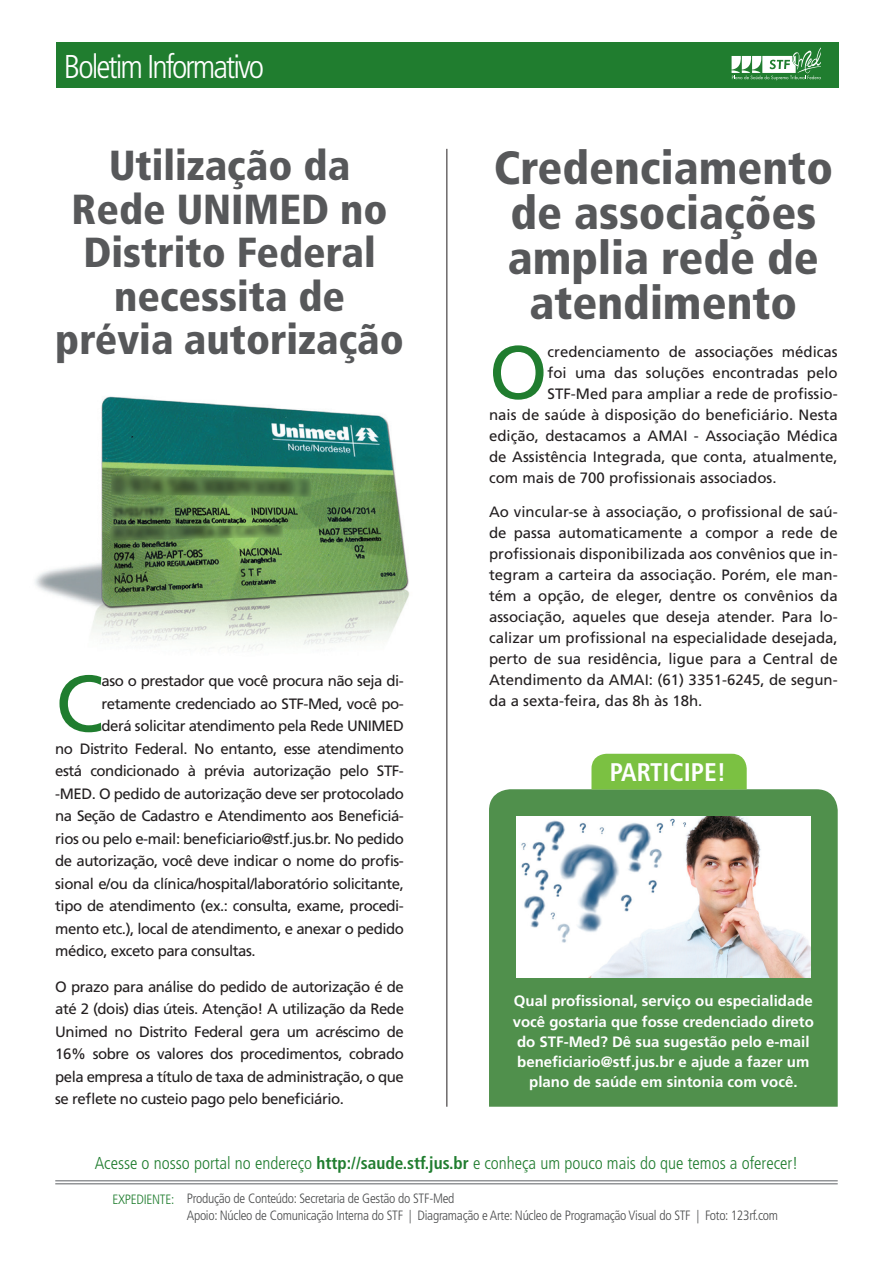
<style>
.page{position:relative;width:893px;height:1263px;background:#fff}
.page>*{position:absolute;margin:0;border:0;box-sizing:border-box;transform-origin:0 0}
.t1{font:79.5px "Frutiger LT Std";color:#207d2f}
.t2{font:75.15px "Frutiger LT Std";color:#207d2f}
.heading_2{font:900 condensed 46.5px/45px "Frutiger LT Std";color:#57585a;text-align:center}
.heading_2-2{font:900 condensed 42px/43.5px "Frutiger LT Std";color:#57585a;text-align:center}
.Information{font:300 condensed 33px "Frutiger LT Std";letter-spacing:-.06em;color:#fff}
.heading_2-3{font:700 condensed 25.5px "Frutiger LT Std";color:#fff}
.t3{font:300 condensed 17.25px "Frutiger LT Std";color:#207d2f}
.t4{font:15px/21px "Frutiger LT Std";letter-spacing:-.03em;color:#231f20;text-align:justify}
.t5{font:15px "Frutiger LT Std";color:#231f20}
.t6{font:700 15px/20.2px "Frutiger LT Std";color:#fff;text-align:center}
.t7{font:300 condensed 13.5px/16.5px "Frutiger LT Std";letter-spacing:-.02em;color:#4b4c4d}
.t8{font:300 condensed 13.5px "Frutiger LT Std";letter-spacing:-.02em;color:#207d2f}
.s1{font-weight:700}
</style>
<div class="page">
<hr style="left:55px;top:1180px;width:783px;height:1px;background:#939598">
<hr style="left:55px;top:1183px;width:783px;height:1px;background:#939598">
<div style="left:56px;top:43px;width:782px;height:45px;background:#207d2f"></div>
<svg style="left:731px;top:47px;width:90px;height:33px"></svg>
<img style="left:35px;top:396px;width:374px;height:254px">
<hr style="left:446px;top:149px;width:1px;height:958px;background:#231f20">
<div style="left:489px;top:789px;width:349px;height:318px;background:#50904c"></div>
<div style="left:591px;top:754px;width:156px;height:35px;background:#7bc142"></div>
<img style="left:516px;top:816px;width:295px;height:161px">
<p class="Information" style="left:64px;top:48px;width:202px">Boletim Informativo</p>
<p class="heading_2-2" style="left:55px;top:144px;width:350px">Utilização da<br>Rede UNIMED no<br>Distrito Federal necessita de prévia autorização</p>
<p class="t1" style="left:55px;top:657px;width:50px">C</p>
<p class="t4" style="left:101px;top:671px;width:304px">aso o prestador que você procura não seja di-</p>
<p class="t4" style="left:101px;top:693px;width:304px">retamente credenciado ao STF-Med, você po-</p>
<p class="t4" style="left:101px;top:716px;width:304px">derá solicitar atendimento pela Rede UNIMED</p>
<p class="t4" style="left:55px;top:738px;width:350px">no Distrito Federal. No entanto, esse atendimento</p>
<p class="t4" style="left:55px;top:761px;width:350px">está condicionado à prévia autorização pelo STF-</p>
<p class="t4" style="left:55px;top:783px;width:350px">-MED. O pedido de autorização deve ser protocolado</p>
<p class="t4" style="left:55px;top:806px;width:350px">na Seção de Cadastro e Atendimento aos Beneficiá-</p>
<p class="t4" style="left:55px;top:828px;width:350px">rios ou pelo e-mail: beneficiario@stf.jus.br. No pedido</p>
<p class="t4" style="left:55px;top:851px;width:350px">de autorização, você deve indicar o nome do profis-</p>
<p class="t4" style="left:55px;top:873px;width:350px">sional e/ou da clínica/hospital/laboratório solicitante,</p>
<p class="t4" style="left:55px;top:896px;width:350px">tipo de atendimento (ex.: consulta, exame, procedi-</p>
<p class="t4" style="left:55px;top:918px;width:350px">mento etc.), local de atendimento, e anexar o pedido</p>
<p class="t4" style="left:55px;top:941px;width:202px">médico, exceto para consultas.</p>
<p class="t4" style="left:55px;top:975px;width:350px;line-height:22.5px">O prazo para análise do pedido de autorização é de até 2 (dois) dias úteis. Atenção! A utilização da Rede Unimed no Distrito Federal gera um acréscimo de 16% sobre os valores dos procedimentos, cobrado pela empresa a título de taxa de administração, o que se reflete no custeio pago pelo beneficiário.</p>
<p class="heading_2" style="left:494px;top:145px;width:341px">Credenciamento de associações amplia rede de atendimento</p>
<p class="t2" style="left:489px;top:328px;width:60px">O</p>
<p class="t5" style="left:547px;top:343px;width:292px">credenciamento de associações médicas</p>
<p class="t5" style="left:547px;top:364px;width:292px">foi uma das soluções encontradas pelo</p>
<p class="t5" style="left:547px;top:385px;width:292px">STF-Med para ampliar a rede de profissio-</p>
<p class="t5" style="left:489px;top:406px;width:350px">nais de saúde à disposição do beneficiário. Nesta</p>
<p class="t5" style="left:489px;top:427px;width:350px">edição, destacamos a AMAI - Associação Médica</p>
<p class="t5" style="left:489px;top:448px;width:350px">de Assistência Integrada, que conta, atualmente,</p>
<p class="t5" style="left:489px;top:469px;width:289px">com mais de 700 profissionais associados.</p>
<p class="t4" style="left:489px;top:501px;width:350px">Ao vincular-se à associação, o profissional de saú&shy;de passa automaticamente a compor a rede de profissionais disponibilizada aos convênios que in&shy;tegram a carteira da associação. Porém, ele man&shy;tém a opção, de eleger, dentre os convênios da associação, aqueles que deseja atender. Para lo&shy;calizar um profissional na especialidade desejada, perto de sua residência, ligue para a Central de Atendimento da AMAI: (61) 3351-6245, de segun&shy;da a sexta-feira, das 8h às 18h.</p>
<p class="heading_2-3" style="left:610px;top:757px;width:118px">PARTICIPE!</p>
<p class="t6" style="left:513px;top:991px;width:303px">Qual profissional, serviço ou especialidade você gostaria que fosse credenciado direto do STF-Med? Dê sua sugestão pelo e-mail beneficiario@stf.jus.br e ajude a fazer um plano de saúde em sintonia com você.</p>
<p class="t3" style="left:95px;top:1153px;width:705px">Acesse o nosso portal no endereço <span class="s1">http://saude.stf.jus.br</span> e conheça um pouco mais do que temos a oferecer!</p>
<p class="t8" style="left:112px;top:1191px;width:64px">EXPEDIENTE:</p>
<p class="t7" style="left:187px;top:1190px;width:593px">Produção de Conteúdo: Secretaria de Gestão do STF-Med<br>Apoio: Núcleo de Comunicação Interna do STF | Diagramação e Arte: Núcleo de Programação Visual do STF | Foto: 123rf.com</p>
</div>
